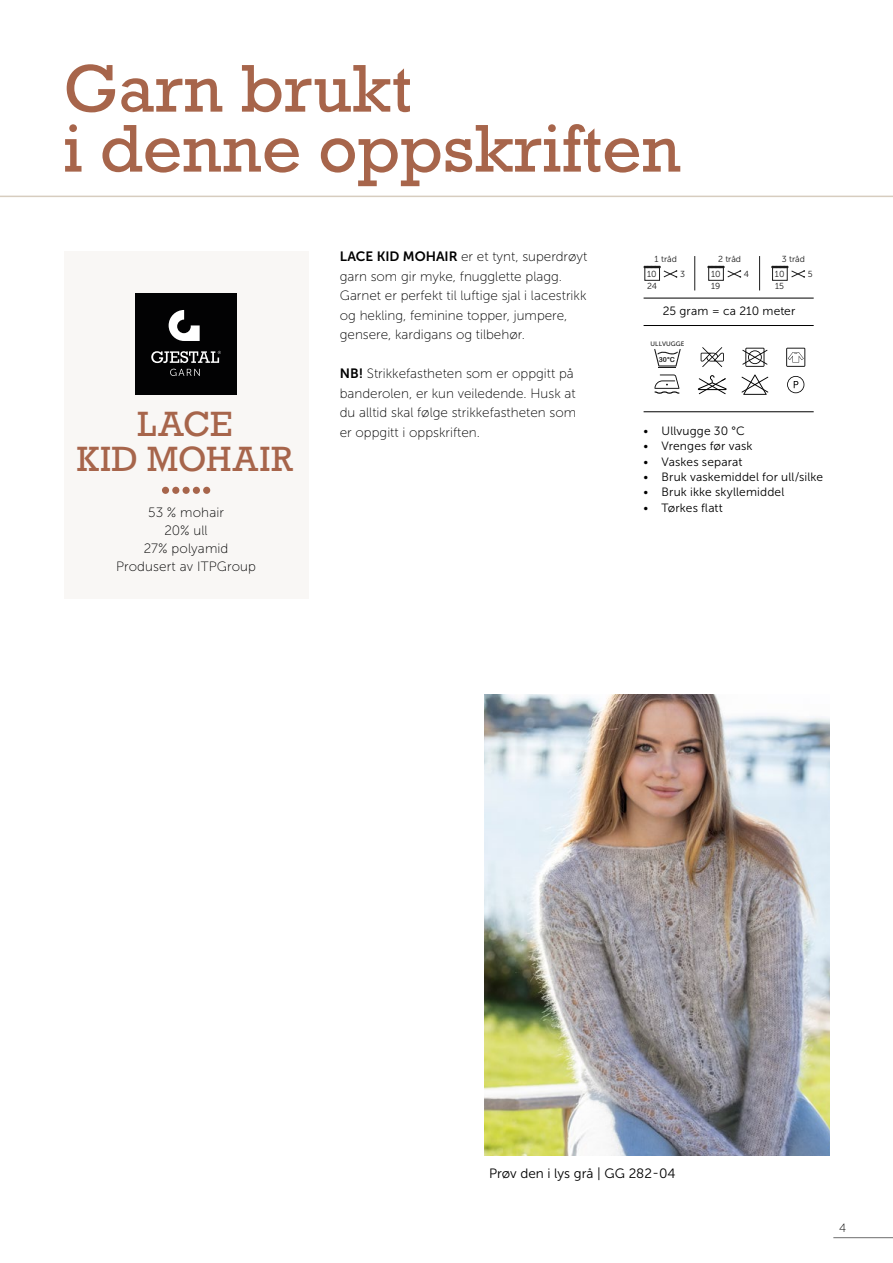
<style>
.page{position:relative;width:893px;height:1263px;background:#fff}
.page>*{position:absolute;margin:0;border:0;box-sizing:border-box;transform-origin:0 0}
.t1{font:63.3px/60px "Rockwell";color:#a7654b}
.INNHOLD_-_Midtstilt{font:33px "Rockwell";letter-spacing:.02em;color:#a7654b}
.INNHOLD_-_Midtstilt-2{font:13.5px/19.5px "Museo Sans 100";color:#000}
.t2{font:13.5px "Museo Sans 300";color:#000}
.INNHOLD{font:12px "Museo Sans 300";letter-spacing:.01em;color:#000}
.INNHOLD_-_Midtstilt-3{font:12px "Museo Sans 300";letter-spacing:.01em;color:#000}
.t3{font:12px "Museo Sans 100";color:#000}
.t4{font:8.7px "Museo Sans 300";color:#1c1c1c}
.t5{font:6.9px "Arial Rounded MT Bold";color:#1c1c1c}
.t6{font:6.3px "Museo Sans 500";color:#1c1c1c}
.s1{font-family:"Museo Sans 700"}
</style>
<div class="page">
<hr style="left:833px;top:1237px;width:60px;height:1px;background:#6e6e6e">
<hr style="left:0;top:196px;width:893px;height:1px;background:#d7cdbf">
<img style="left:485px;top:694px;width:344px;height:461px">
<div style="left:64px;top:251px;width:244px;height:347px;background:#f9f7f5"></div>
<div style="left:135px;top:293px;width:102px;height:102px;background:#020203"></div>
<svg style="left:151px;top:351px;width:70px;height:12px"></svg>
<svg style="left:169px;top:310px;width:31px;height:31px"></svg>
<svg style="left:170px;top:369px;width:30px;height:7px"></svg>
<hr style="left:644px;top:298px;width:170px;height:1px;background:#000">
<hr style="left:644px;top:325px;width:170px;height:1px;background:#000">
<hr style="left:644px;top:411px;width:170px;height:1px;background:#000">
<div style="left:162px;top:487px;width:7px;height:7px;background:#a7654b;border-radius:50%"></div>
<div style="left:203px;top:487px;width:7px;height:7px;background:#a7654b;border-radius:50%"></div>
<div style="left:193px;top:487px;width:7px;height:7px;background:#a7654b;border-radius:50%"></div>
<div style="left:183px;top:487px;width:7px;height:7px;background:#a7654b;border-radius:50%"></div>
<div style="left:172px;top:487px;width:7px;height:7px;background:#a7654b;border-radius:50%"></div>
<svg style="left:701px;top:347px;width:23px;height:20px"></svg>
<svg style="left:742px;top:348px;width:25px;height:19px"></svg>
<svg style="left:786px;top:348px;width:19px;height:19px"></svg>
<svg style="left:654px;top:374px;width:25px;height:20px"></svg>
<svg style="left:698px;top:375px;width:29px;height:19px"></svg>
<svg style="left:741px;top:374px;width:27px;height:21px"></svg>
<svg style="left:787px;top:376px;width:17px;height:17px"></svg>
<svg style="left:654px;top:349px;width:27px;height:19px"></svg>
<svg style="left:643px;top:266px;width:34px;height:12px"></svg>
<div style="left:644px;top:266px;width:16px;height:15px;border:1px solid #1c1c1c"></div>
<svg style="left:707px;top:266px;width:34px;height:12px"></svg>
<div style="left:708px;top:266px;width:16px;height:15px;border:1px solid #1c1c1c"></div>
<svg style="left:771px;top:266px;width:34px;height:12px"></svg>
<div style="left:772px;top:266px;width:16px;height:15px;border:1px solid #1c1c1c"></div>
<hr style="left:694px;top:256px;width:1px;height:34px;background:#1c1c1c">
<hr style="left:759px;top:256px;width:1px;height:34px;background:#1c1c1c">
<h1 class="t1" style="left:64px;top:60px;width:619px">Garn brukt<br>i denne oppskriften</h1>
<p class="INNHOLD_-_Midtstilt" style="left:138px;top:404px;width:96px">LACE</p>
<p class="INNHOLD_-_Midtstilt" style="left:77px;top:438px;width:218px">KID MOHAIR</p>
<p class="INNHOLD_-_Midtstilt-2" style="left:148px;top:503px;width:77px">53 % mohair</p>
<p class="INNHOLD_-_Midtstilt-2" style="left:165px;top:521px;width:45px">20% ull</p>
<p class="INNHOLD_-_Midtstilt-2" style="left:144px;top:539px;width:86px">27% polyamid</p>
<p class="INNHOLD_-_Midtstilt-2" style="left:116px;top:557px;width:142px">Produsert av ITPGroup</p>
<p class="INNHOLD_-_Midtstilt-2" style="left:340px;top:247px;width:249px"><span class="s1">LACE KID MOHAIR</span> er et tynt, superdrøyt garn som gir myke, fnugglette plagg.<br>Garnet er perfekt til luftige sjal i lacestrikk og hekling, feminine topper, jumpere, gensere, kardigans og tilbehør.</p>
<p class="INNHOLD_-_Midtstilt-2" style="left:340px;top:364px;width:237px"><span class="s1">NB!</span> Strikkefastheten som er oppgitt på banderolen, er kun veiledende. Husk at</p>
<p class="INNHOLD_-_Midtstilt-2" style="left:340px;top:403px;width:238px">du alltid skal følge strikkefastheten som</p>
<p class="INNHOLD_-_Midtstilt-2" style="left:340px;top:422px;width:142px">er oppgitt i oppskriften.</p>
<p class="t4" style="left:655px;top:255px;width:24px">1 tråd</p>
<p class="t4" style="left:647px;top:269px;width:11px">10</p>
<p class="t4" style="left:680px;top:269px;width:6px">3</p>
<p class="t4" style="left:718px;top:255px;width:25px">2 tråd</p>
<p class="t4" style="left:711px;top:269px;width:11px">10</p>
<p class="t4" style="left:744px;top:269px;width:7px">4</p>
<p class="t4" style="left:782px;top:255px;width:25px">3 tråd</p>
<p class="t4" style="left:775px;top:269px;width:11px">10</p>
<p class="t4" style="left:808px;top:269px;width:6px">5</p>
<p class="t4" style="left:647px;top:282px;width:12px">24</p>
<p class="t4" style="left:711px;top:282px;width:11px">19</p>
<p class="t4" style="left:775px;top:282px;width:10px">15</p>
<p class="INNHOLD_-_Midtstilt-3" style="left:663px;top:305px;width:134px">25 gram = ca 210 meter</p>
<p class="t6" style="left:650px;top:341px;width:35px">ULLVUGGE</p>
<p class="t5" style="left:659px;top:355px;width:18px">30°C</p>
<p class="INNHOLD" style="left:644px;top:424px;width:103px">• Ullvugge 30 °C</p>
<p class="INNHOLD" style="left:644px;top:440px;width:110px">• Vrenges før vask</p>
<p class="INNHOLD" style="left:644px;top:455px;width:100px">• Vaskes separat</p>
<p class="INNHOLD" style="left:644px;top:470px;width:181px">• Bruk vaskemiddel for ull/silke</p>
<p class="INNHOLD" style="left:644px;top:486px;width:142px">• Bruk ikke skyllemiddel</p>
<p class="INNHOLD" style="left:644px;top:501px;width:81px">• Tørkes flatt</p>
<p class="t2" style="left:489px;top:1166px;width:188px">Prøv den i lys grå | GG 282-04</p>
<p class="t3" style="left:839px;top:1221px;width:9px">4</p>
</div>
